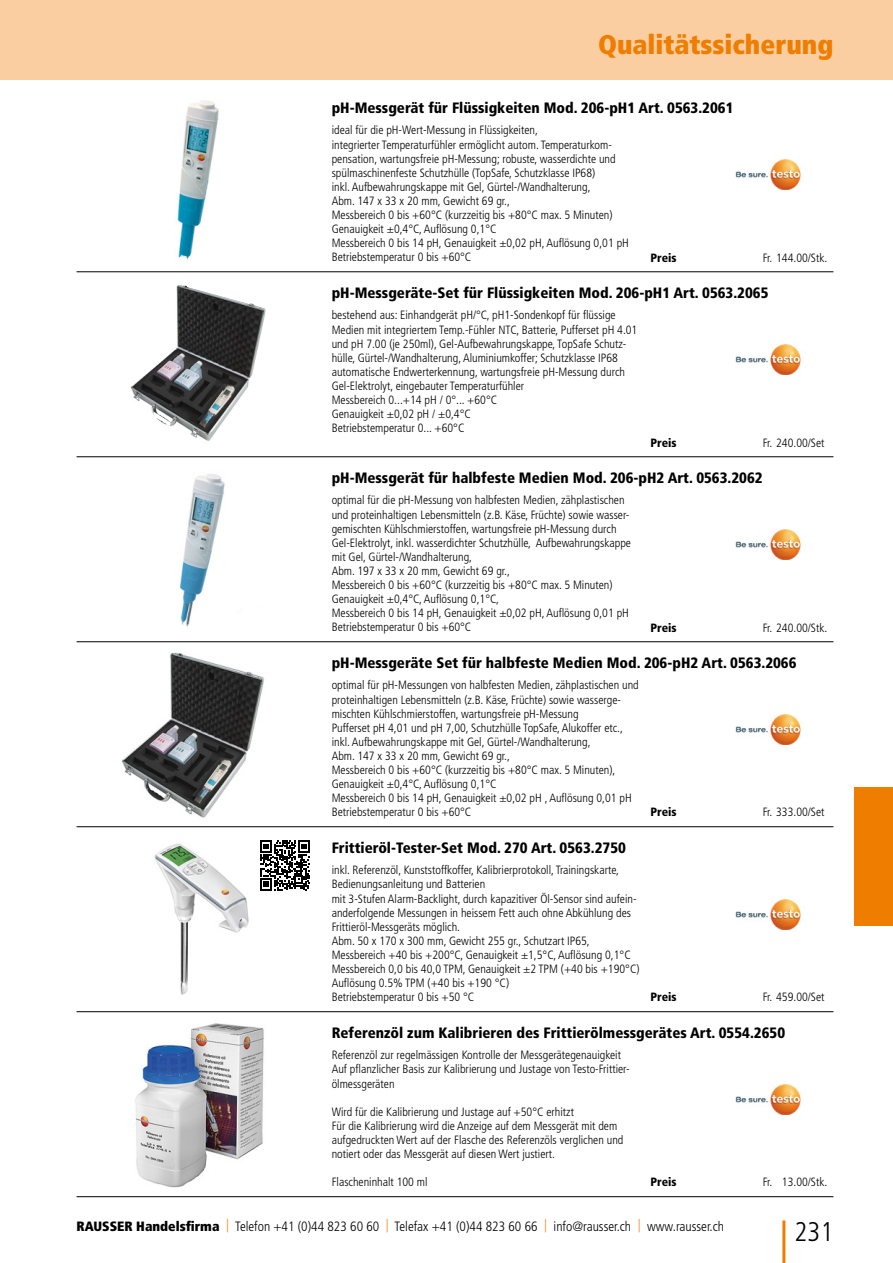
<style>
.page{position:relative;width:893px;height:1263px;background:#fff}
.page>*{position:absolute;margin:0;border:0;box-sizing:border-box;transform-origin:0 0}
.t1{font:900 condensed 27px "Frutiger LT Std";color:#ef7d00}
.t2{font:300 condensed 27px "Frutiger LT Std";color:#000}
.t3{font:900 condensed 15px "Frutiger LT Std";color:#000}
.t4{font:300 condensed 13.5px "Frutiger LT Std";color:#000}
.t5{font:300 condensed 12px/14.1px "Frutiger LT Std";color:#000}
.t6{font:900 condensed 12px "Frutiger LT Std";color:#000}
.s1{font-weight:900}
.s2{color:#ef7d00}
</style>
<div class="page">
<div style="left:0;top:0;width:893px;height:80px;background:#fbcea2"></div>
<div style="left:855px;top:787px;width:38px;height:139px;background:#ef7d00"></div>
<hr style="left:782px;top:1220px;width:3px;height:43px;background:#ef7d00">
<hr style="left:77px;top:271px;width:756px;height:1px;background:#000">
<img style="left:177px;top:100px;width:42px;height:159px">
<img style="left:735px;top:159px;width:66px;height:30px">
<hr style="left:77px;top:456px;width:756px;height:1px;background:#000">
<img style="left:130px;top:285px;width:136px;height:156px">
<img style="left:735px;top:344px;width:66px;height:30px">
<hr style="left:77px;top:641px;width:756px;height:1px;background:#000">
<img style="left:180px;top:474px;width:45px;height:153px">
<img style="left:735px;top:529px;width:66px;height:30px">
<hr style="left:77px;top:826px;width:756px;height:1px;background:#000">
<img style="left:122px;top:652px;width:142px;height:166px">
<img style="left:735px;top:714px;width:66px;height:30px">
<hr style="left:77px;top:1011px;width:756px;height:1px;background:#000">
<img style="left:154px;top:843px;width:153px;height:152px">
<img style="left:735px;top:899px;width:66px;height:30px">
<svg style="left:260px;top:840px;width:50px;height:50px"></svg>
<hr style="left:77px;top:1196px;width:756px;height:1px;background:#000">
<img style="left:135px;top:1023px;width:129px;height:165px">
<img style="left:735px;top:1084px;width:66px;height:30px">
<h1 class="t1" style="left:598px;top:28px;width:237px">Qualitätssicherung</h1>
<p class="t3" style="left:332px;top:99px;width:403px">pH-Messgerät für Flüssigkeiten Mod. 206-pH1 Art. 0563.2061</p>
<p class="t5" style="left:332px;top:123px;width:299px">ideal für die pH-Wert-Messung in Flüssigkeiten,<br>integrierter Temperaturfühler ermöglicht autom. Temperaturkom&shy;pensation, wartungsfreie pH-Messung; robuste, wasserdichte und spülmaschinenfeste Schutzhülle (TopSafe, Schutzklasse IP68)<br>inkl. Aufbewahrungskappe mit Gel, Gürtel-/Wandhalterung,<br>Abm. 147 x 33 x 20 mm, Gewicht 69 gr.,<br>Messbereich 0 bis +60°C (kurzzeitig bis +80°C max. 5 Minuten)<br>Genauigkeit ±0,4°C, Auflösung 0,1°C<br>Messbereich 0 bis 14 pH, Genauigkeit ±0,02 pH, Auflösung 0,01 pH Betriebstemperatur 0 bis +60°C</p>
<p class="t6" style="left:651px;top:250px;width:28px">Preis</p>
<p class="t5" style="left:763px;top:250px;width:66px">Fr. 144.00/Stk.</p>
<p class="t3" style="left:332px;top:284px;width:438px">pH-Messgeräte-Set für Flüssigkeiten Mod. 206-pH1 Art. 0563.2065</p>
<p class="t5" style="left:332px;top:308px;width:307px">bestehend aus: Einhandgerät pH/°C, pH1-Sondenkopf für flüssige Medien mit integriertem Temp.-Fühler NTC, Batterie, Pufferset pH 4.01 und pH 7.00 (je 250ml), Gel-Aufbewahrungskappe, TopSafe Schutz&shy;hülle, Gürtel-/Wandhalterung, Aluminiumkoffer; Schutzklasse IP68 automatische Endwerterkennung, wartungsfreie pH-Messung durch Gel-Elektrolyt, eingebauter Temperaturfühler<br>Messbereich 0...+14 pH / 0°... +60°C<br>Genauigkeit ±0,02 pH / ±0,4°C<br>Betriebstemperatur 0... +60°C</p>
<p class="t6" style="left:651px;top:435px;width:28px">Preis</p>
<p class="t5" style="left:763px;top:435px;width:63px">Fr. 240.00/Set</p>
<p class="t3" style="left:332px;top:469px;width:432px">pH-Messgerät für halbfeste Medien Mod. 206-pH2 Art. 0563.2062</p>
<p class="t5" style="left:332px;top:493px;width:301px">optimal für die pH-Messung von halbfesten Medien, zähplastischen und proteinhaltigen Lebensmitteln (z.B. Käse, Früchte) sowie wasser&shy;gemischten Kühlschmierstoffen, wartungsfreie pH-Messung durch Gel-Elektrolyt, inkl. wasserdichter Schutzhülle, Aufbewahrungskappe mit Gel, Gürtel-/Wandhalterung,<br>Abm. 197 x 33 x 20 mm, Gewicht 69 gr.,<br>Messbereich 0 bis +60°C (kurzzeitig bis +80°C max. 5 Minuten)<br>Genauigkeit ±0,4°C, Auflösung 0,1°C,<br>Messbereich 0 bis 14 pH, Genauigkeit ±0,02 pH, Auflösung 0,01 pH Betriebstemperatur 0 bis +60°C</p>
<p class="t6" style="left:651px;top:620px;width:28px">Preis</p>
<p class="t5" style="left:763px;top:620px;width:66px">Fr. 240.00/Stk.</p>
<p class="t3" style="left:332px;top:654px;width:466px">pH-Messgeräte Set für halbfeste Medien Mod. 206-pH2 Art. 0563.2066</p>
<p class="t5" style="left:332px;top:678px;width:309px">optimal für pH-Messungen von halbfesten Medien, zähplastischen und proteinhaltigen Lebensmitteln (z.B. Käse, Früchte) sowie wasserge&shy;mischten Kühlschmierstoffen, wartungsfreie pH-Messung<br>Pufferset pH 4,01 und pH 7,00, Schutzhülle TopSafe, Alukoffer etc., inkl. Aufbewahrungskappe mit Gel, Gürtel-/Wandhalterung,<br>Abm. 147 x 33 x 20 mm, Gewicht 69 gr.,<br>Messbereich 0 bis +60°C (kurzzeitig bis +80°C max. 5 Minuten), Genauigkeit ±0,4°C, Auflösung 0,1°C<br>Messbereich 0 bis 14 pH, Genauigkeit ±0,02 pH , Auflösung 0,01 pH Betriebstemperatur 0 bis +60°C</p>
<p class="t6" style="left:651px;top:805px;width:28px">Preis</p>
<p class="t5" style="left:763px;top:805px;width:63px">Fr. 333.00/Set</p>
<p class="t3" style="left:332px;top:839px;width:296px">Frittieröl-Tester-Set Mod. 270 Art. 0563.2750</p>
<p class="t5" style="left:332px;top:863px;width:309px">inkl. Referenzöl, Kunststoffkoffer, Kalibrierprotokoll, Trainingskarte, Bedienungsanleitung und Batterien<br>mit 3-Stufen Alarm-Backlight, durch kapazitiver Öl-Sensor sind aufein&shy;anderfolgende Messungen in heissem Fett auch ohne Abkühlung des Frittieröl-Messgeräts möglich.<br>Abm. 50 x 170 x 300 mm, Gewicht 255 gr., Schutzart IP65, Messbereich +40 bis +200°C, Genauigkeit ±1,5°C, Auflösung 0,1°C Messbereich 0,0 bis 40,0 TPM, Genauigkeit ±2 TPM (+40 bis +190°C)<br>Auflösung 0.5% TPM (+40 bis +190 °C)<br>Betriebstemperatur 0 bis +50 °C</p>
<p class="t6" style="left:651px;top:990px;width:28px">Preis</p>
<p class="t5" style="left:763px;top:990px;width:63px">Fr. 459.00/Set</p>
<p class="t3" style="left:332px;top:1024px;width:455px">Referenzöl zum Kalibrieren des Frittierölmessgerätes Art. 0554.2650</p>
<p class="t5" style="left:332px;top:1048px;width:299px">Referenzöl zur regelmässigen Kontrolle der Messgerätegenauigkeit<br>Auf pflanzlicher Basis zur Kalibrierung und Justage von Testo-Frittier&shy;ölmessgeräten</p>
<p class="t5" style="left:332px;top:1105px;width:293px">Wird für die Kalibrierung und Justage auf +50°C erhitzt<br>Für die Kalibrierung wird die Anzeige auf dem Messgerät mit dem aufgedruckten Wert auf der Flasche des Referenzöls verglichen und notiert oder das Messgerät auf diesen Wert justiert.</p>
<p class="t5" style="left:332px;top:1175px;width:97px">Flascheninhalt 100 ml</p>
<p class="t6" style="left:651px;top:1175px;width:28px">Preis</p>
<p class="t5" style="left:763px;top:1175px;width:66px">Fr. 13.00/Stk.</p>
<p class="t4" style="left:77px;top:1218px;width:649px"><span class="s1">RAUSSER Handelsfirma</span> <span class="s2">|</span> Telefon +41 (0)44 823 60 60 <span class="s2">|</span> Telefax +41 (0)44 823 60 66 <span class="s2">|</span> info@rausser.ch <span class="s2">|</span> www.rausser.ch</p>
<h1 class="t2" style="left:795px;top:1216px;width:40px">231</h1>
</div>
